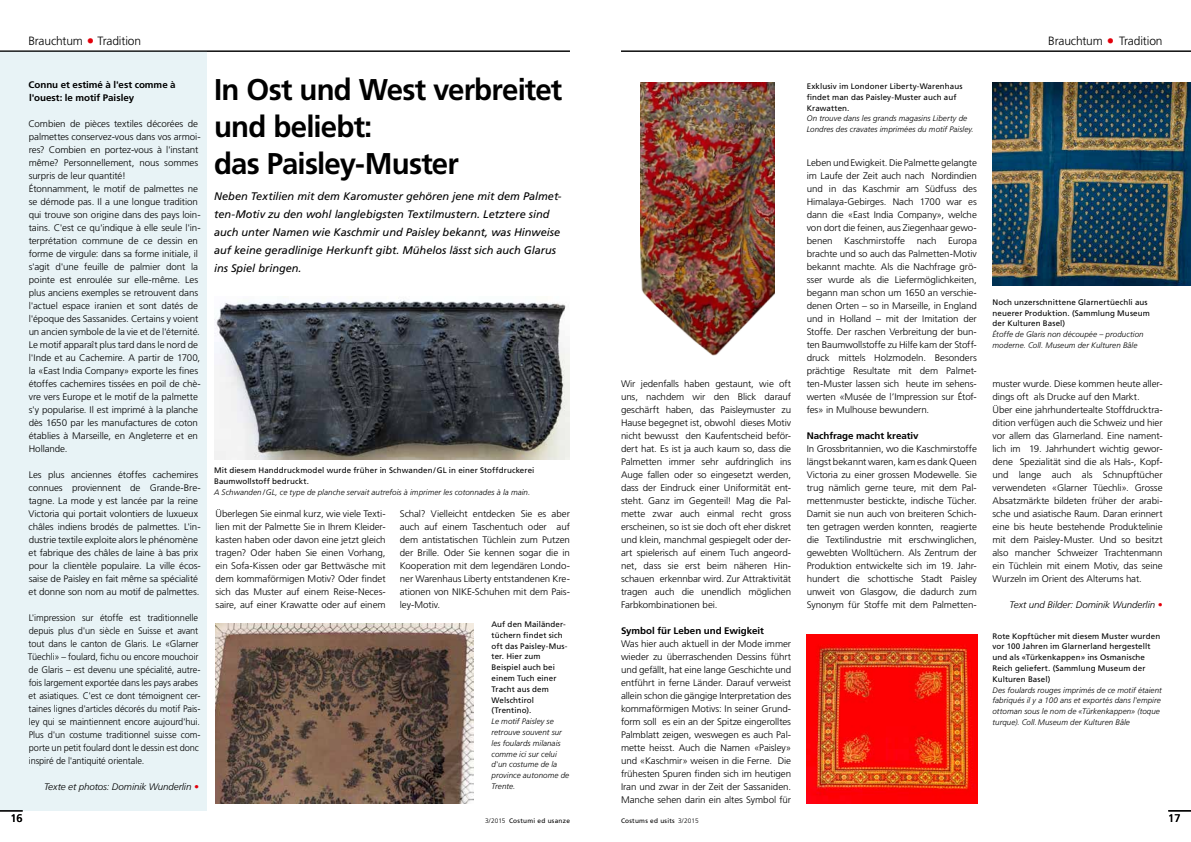
<style>
.page{position:relative;width:1191px;height:842px;background:#fff}
.page>*{position:absolute;margin:0;border:0;box-sizing:border-box;transform-origin:0 0}
.t1{font:700 30px/37px "Frutiger LT Std";letter-spacing:-.03em;color:#000}
.t2{font:300 12px "Frutiger LT Std";letter-spacing:-.015em;color:#000}
.t3{font:italic 11px/18px "Frutiger LT Std";letter-spacing:-.005em;color:#000}
.t4{font:11px "Frutiger LT Std";color:#000}
.t5{font:300 9.5px/13px "Frutiger LT Std";letter-spacing:-.01em;color:#000;text-align:justify}
.t6{font:700 9.5px/13px "Frutiger LT Std";color:#000}
.t7{font:italic 300 9.5px "Frutiger LT Std";letter-spacing:-.01em;color:#000}
.t8{font:8px/10.8px "Frutiger LT Std";letter-spacing:.01em;color:#000}
.t9{font:italic 300 8px/10.8px "Frutiger LT Std";letter-spacing:.005em;color:#000}
.t10{font:6.5px "Frutiger LT Std";letter-spacing:.04em;color:#000}
.s1{font-weight:400;font-size:14.9px;color:#e3000b}
.s2{color:#e3000b}
.s3{font-weight:300}
</style>
<div class="page">
<div style="left:0;top:51px;width:206px;height:759px;background:#e8f3f6"></div>
<hr style="left:0;top:51px;width:570px;height:1px;background:#000">
<svg style="left:0;top:810px;width:23px;height:1px"></svg>
<svg style="left:1168px;top:810px;width:23px;height:1px"></svg>
<hr style="left:621px;top:51px;width:570px;height:1px;background:#000">
<img style="left:214px;top:296px;width:356px;height:164px">
<img style="left:806px;top:634px;width:172px;height:169px">
<img style="left:215px;top:623px;width:258px;height:180px">
<img style="left:992px;top:82px;width:199px;height:203px">
<img style="left:641px;top:83px;width:133px;height:273px">
<p class="t2" style="left:28px;top:34px;width:114px">Brauchtum <span class="s1">•</span> Tradition</p>
<p class="t2" style="left:1048px;top:34px;width:116px">Brauchtum <span class="s1">•</span> Tradition</p>
<p class="t6" style="left:29px;top:78px;width:149px">Connu et estimé à l'est comme à l'ouest: le motif Paisley</p>
<p class="t5" style="left:28px;top:117px;width:174px;text-align:left">Combien de pièces textiles décorées de palmettes conservez-vous dans vos armoi&shy;res? Combien en portez-vous à l'instant même? Personnellement, nous sommes surpris de leur quantité!<br>Étonnamment, le motif de palmettes ne se démode pas. Il a une longue tradition qui trouve son origine dans des pays loin&shy;tains. C'est ce qu'indique à elle seule l'in&shy;terprétation commune de ce dessin en forme de virgule: dans sa forme initiale, il s'agit d'une feuille de palmier dont la pointe est enroulée sur elle-même. Les plus anciens exemples se retrouvent dans l'actuel espace iranien et sont datés de l'époque des Sassanides. Certains y voient un ancien symbole de la vie et de l'éternité.<br>Le motif apparaît plus tard dans le nord de l'Inde et au Cachemire. A partir de 1700, la «East India Company» exporte les fines étoffes cachemires tissées en poil de chè&shy;vre vers Europe et le motif de la palmette s'y popularise. Il est imprimé à la planche dès 1650 par les manufactures de coton établies à Marseille, en Angleterre et en Hollande.</p>
<p class="t5" style="left:28px;top:468px;width:174px;text-align:left">Les plus anciennes étoffes cachemires connues proviennent de Grande-Bre&shy;tagne. La mode y est lancée par la reine Victoria qui portait volontiers de luxueux châles indiens brodés de palmettes. L'in&shy;dustrie textile exploite alors le phénomène et fabrique des châles de laine à bas prix pour la clientèle populaire. La ville écos&shy;saise de Paisley en fait même sa spécialité et donne son nom au motif de palmettes.</p>
<p class="t5" style="left:28px;top:611px;width:174px;text-align:left">L'impression sur étoffe est traditionnelle depuis plus d'un siècle en Suisse et avant tout dans le canton de Glaris. Le «Glarner Tüechli» – foulard, fichu ou encore mouchoir de Glaris – est devenu une spécialité, autre&shy;fois largement exportée dans les pays arabes et asiatiques. C'est ce dont témoignent cer&shy;taines lignes d'articles décorés du motif Pais&shy;ley qui se maintiennent encore aujourd'hui.<br>Plus d'un costume traditionnel suisse com&shy;porte un petit foulard dont le dessin est donc inspiré de l'antiquité orientale.</p>
<p class="t7" style="left:44px;top:781px;width:156px">Texte et photos: Dominik Wunderlin <span class="s2">•</span></p>
<h1 class="t1" style="left:214px;top:72px;width:350px">In Ost und West verbreitet und beliebt:<br>das Paisley-Muster</h1>
<p class="t3" style="left:214px;top:188px;width:349px">Neben Textilien mit dem Karomuster gehören jene mit dem Palmet&shy;ten-Motiv zu den wohl langlebigsten Textilmustern. Letztere sind auch unter Namen wie Kaschmir und Paisley bekannt, was Hinweise auf keine geradlinige Herkunft gibt. Mühelos lässt sich auch Glarus ins Spiel bringen.</p>
<p class="t8" style="left:214px;top:465px;width:322px">Mit diesem Handdruckmodel wurde früher in Schwanden/GL in einer Stoffdruckerei<br>Baumwollstoff bedruckt.</p>
<p class="t9" style="left:214px;top:487px;width:318px">A Schwanden/GL, ce type de planche servait autrefois à imprimer les cotonnades à la main.</p>
<p class="t5" style="left:215px;top:507px;width:172px">Überlegen Sie einmal kurz, wie viele Texti&shy;lien mit der Palmette Sie in Ihrem Kleider&shy;kasten haben oder davon eine jetzt gleich tragen? Oder haben Sie einen Vorhang, ein Sofa-Kissen oder gar Bettwäsche mit dem kommaförmigen Motiv? Oder findet sich das Muster auf einem Reise-Neces&shy;saire, auf einer Krawatte oder auf einem</p>
<p class="t5" style="left:400px;top:507px;width:172px">Schal? Vielleicht entdecken Sie es aber auch auf einem Taschentuch oder auf dem antistatischen Tüchlein zum Putzen der Brille. Oder Sie kennen sogar die in Kooperation mit dem legendären Londo&shy;ner Warenhaus Liberty entstandenen Kre&shy;ationen von NIKE-Schuhen mit dem Pais&shy;ley-Motiv.</p>
<p class="t8" style="left:491px;top:619px;width:77px">Auf den Mailänder&shy;tüchern findet sich oft das Paisley-Mus&shy;ter. Hier zum<br>Beispiel auch bei einem Tuch einer<br>Tracht aus dem<br>Welschtirol (Trentino).</p>
<p class="t9" style="left:491px;top:716px;width:79px">Le motif Paisley se retrouve souvent sur les foulards milanais comme ici sur celui d'un costume de la province autonome de<br>Trente.</p>
<p class="t5" style="left:621px;top:377px;width:172px">Wir jedenfalls haben gestaunt, wie oft uns, nachdem wir den Blick darauf geschärft haben, das Paisleymuster zu Hause begegnet ist, obwohl dieses Motiv nicht bewusst den Kaufentscheid beför&shy;dert hat. Es ist ja auch kaum so, dass die Palmetten immer sehr aufdringlich ins Auge fallen oder so eingesetzt werden, dass der Eindruck einer Uniformität ent&shy;steht. Ganz im Gegenteil! Mag die Pal&shy;mette zwar auch einmal recht gross erscheinen, so ist sie doch oft eher diskret und klein, manchmal gespiegelt oder der&shy;art spielerisch auf einem Tuch angeord&shy;net, dass sie erst beim näheren Hin&shy;schauen erkennbar wird. Zur Attraktivität tragen auch die unendlich möglichen Farbkombinationen bei.</p>
<p class="t6" style="left:621px;top:624px;width:144px">Symbol für Leben und Ewigkeit</p>
<p class="t5" style="left:621px;top:637px;width:172px">Was hier auch aktuell in der Mode immer wieder zu überraschenden Dessins führt und gefällt, hat eine lange Geschichte und entführt in ferne Länder. Darauf verweist allein schon die gängige Interpretation des kommaförmigen Motivs: In seiner Grund&shy;form soll es ein an der Spitze eingerolltes Palmblatt zeigen, weswegen es auch Pal&shy;mette heisst. Auch die Namen «Paisley» und «Kaschmir» weisen in die Ferne. Die frühesten Spuren finden sich im heutigen Iran und zwar in der Zeit der Sassaniden.<br>Manche sehen darin ein altes Symbol für</p>
<p class="t8" style="left:806px;top:81px;width:157px">Exklusiv im Londoner Liberty-Warenhaus findet man das Paisley-Muster auch auf<br>Krawatten.</p>
<p class="t9" style="left:806px;top:113px;width:169px">On trouve dans les grands magasins Liberty de<br>Londres des cravates imprimées du motif Paisley.</p>
<p class="t5" style="left:806px;top:156px;width:172px">Leben und Ewigkeit. Die Palmette gelangte im Laufe der Zeit auch nach Nordindien und in das Kaschmir am Südfuss des Himalaya-Gebirges. Nach 1700 war es dann die «East India Company», welche von dort die feinen, aus Ziegenhaar gewo&shy;benen Kaschmirstoffe nach Europa brachte und so auch das Palmetten-Motiv bekannt machte. Als die Nachfrage grö&shy;sser wurde als die Liefermöglichkeiten, begann man schon um 1650 an verschie&shy;denen Orten – so in Marseille, in England und in Holland – mit der Imitation der Stoffe. Der raschen Verbreitung der bun&shy;ten Baumwollstoffe zu Hilfe kam der Stoff&shy;druck mittels Holzmodeln. Besonders prächtige Resultate mit dem Palmet&shy;ten-Muster lassen sich heute im sehens&shy;werten «Musée de l’Impression sur Étof&shy;fes» in Mulhouse bewundern.</p>
<p class="t6" style="left:806px;top:429px;width:113px">Nachfrage macht kreativ</p>
<p class="t5" style="left:806px;top:442px;width:172px">In Grossbritannien, wo die Kaschmirstoffe längst bekannt waren, kam es dank Queen Victoria zu einer grossen Modewelle. Sie trug nämlich gerne teure, mit dem Pal&shy;mettenmuster bestickte, indische Tücher.<br>Damit sie nun auch von breiteren Schich&shy;ten getragen werden konnten, reagierte die Textilindustrie mit erschwinglichen, gewebten Wolltüchern. Als Zentrum der Produktion entwickelte sich im 19. Jahr&shy;hundert die schottische Stadt Paisley unweit von Glasgow, die dadurch zum Synonym für Stoffe mit dem Palmetten-</p>
<p class="t8" style="left:992px;top:297px;width:159px">Noch unzerschnittene Glarnertüechli aus neuerer Produktion. (Sammlung Museum der Kulturen Basel)</p>
<p class="t9" style="left:992px;top:329px;width:153px">Étoffe de Glaris non découpée – production moderne. Coll. Museum der Kulturen Bâle</p>
<p class="t5" style="left:992px;top:377px;width:172px;text-align:left">muster wurde. Diese kommen heute aller&shy;dings oft als Drucke auf den Markt.<br>Über eine jahrhundertealte Stoffdrucktra&shy;dition verfügen auch die Schweiz und hier vor allem das Glarnerland. Eine nament&shy;lich im 19. Jahrhundert wichtig gewor&shy;dene Spezialität sind die als Hals-, Kopf&shy;und lange auch als Schnupftücher verwendeten «Glarner Tüechli». Grosse Absatzmärkte bildeten früher der arabi&shy;sche und asiatische Raum. Daran erinnert eine bis heute bestehende Produktelinie mit dem Paisley-Muster. Und so besitzt also mancher Schweizer Trachtenmann ein Tüchlein mit einem Motiv, das seine Wurzeln im Orient des Alterums hat.</p>
<p class="t7" style="left:1009px;top:599px;width:155px">Text und Bilder: Dominik Wunderlin <span class="s2">•</span></p>
<p class="t8" style="left:992px;top:630px;width:169px">Rote Kopftücher mit diesem Muster wurden vor 100 Jahren im Glarnerland hergestellt und als «Türkenkappen» ins Osmanische Reich geliefert. (Sammlung Museum der Kulturen Basel)</p>
<p class="t9" style="left:992px;top:685px;width:171px">Des foulards rouges imprimés de ce motif étaient fabriqués il y a 100 ans et exportés dans l'empire ottoman sous le nom de «Türkenkappen» (toque turque). Coll.Museum der Kulturen Bâle</p>
<p class="t4" style="left:10px;top:811px;width:14px">16</p>
<p class="t4" style="left:1168px;top:811px;width:14px">17</p>
<p class="t10" style="left:485px;top:817px;width:86px"><span class="s3">3/2015</span> Costumi ed usanze</p>
<p class="t10" style="left:621px;top:817px;width:79px">Costums ed usits <span class="s3">3/2015</span></p>
</div>
